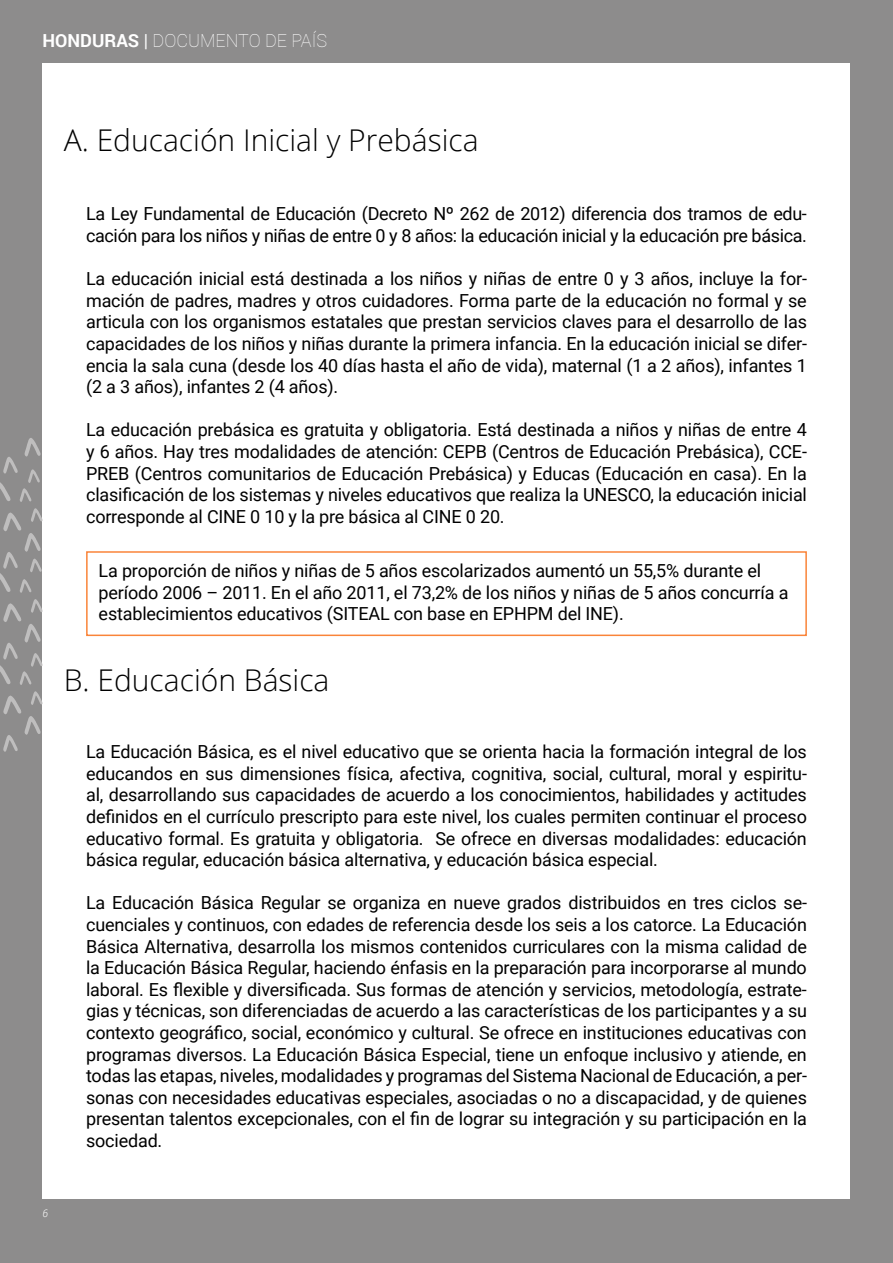
<style>
.page{position:relative;width:893px;height:1263px;background:#8d8c8c}
.page>*{position:absolute;margin:0;border:0;box-sizing:border-box;transform-origin:0 0}
.t1{font:300 30px "Open Sans";color:#000}
.t2{font:18px/21.6px "Roboto";letter-spacing:-.01em;color:#000;text-align:justify}
.t3{font:100 18px "Roboto";color:#fff}
.t4{font:italic 300 10.5px "Roboto";color:#fff}
.s1{font-weight:700}
.s2{font-weight:400}
</style>
<div class="page">
<div style="left:43px;top:64px;width:807px;height:1135px;background:#fff"></div>
<svg style="left:0;top:437px;width:43px;height:316px"></svg>
<div style="left:86px;top:551px;width:721px;height:85px;border:2px solid #fa8439"></div>
<p class="t3" style="left:43px;top:28px;width:286px"><span class="s1">HONDURAS</span> <span class="s2">|</span> DOCUMENTO DE PAÍS</p>
<h1 class="t1" style="left:64px;top:119px;width:416px">A. Educación Inicial y Prebásica</h1>
<p class="t2" style="left:86px;top:202px;width:722px">La Ley Fundamental de Educación (Decreto Nº 262 de 2012) diferencia dos tramos de edu&shy;cación para los niños y niñas de entre 0 y 8 años: la educación inicial y la educación pre básica.</p>
<p class="t2" style="left:86px;top:267px;width:722px">La educación inicial está destinada a los niños y niñas de entre 0 y 3 años, incluye la for&shy;mación de padres, madres y otros cuidadores. Forma parte de la educación no formal y se articula con los organismos estatales que prestan servicios claves para el desarrollo de las capacidades de los niños y niñas durante la primera infancia. En la educación inicial se difer&shy;encia la sala cuna (desde los 40 días hasta el año de vida), maternal (1 a 2 años), infantes 1 (2 a 3 años), infantes 2 (4 años).</p>
<p class="t2" style="left:86px;top:418px;width:722px">La educación prebásica es gratuita y obligatoria. Está destinada a niños y niñas de entre 4 y 6 años. Hay tres modalidades de atención: CEPB (Centros de Educación Prebásica), CCE-PREB (Centros comunitarios de Educación Prebásica) y Educas (Educación en casa). En la clasificación de los sistemas y niveles educativos que realiza la UNESCO, la educación inicial corresponde al CINE 0 10 y la pre básica al CINE 0 20.</p>
<p class="t2" style="left:99px;top:559px;width:691px;text-align:left">La proporción de niños y niñas de 5 años escolarizados aumentó un 55,5% durante el período 2006 – 2011. En el año 2011, el 73,2% de los niños y niñas de 5 años concurría a establecimientos educativos (SITEAL con base en EPHPM del INE).</p>
<h1 class="t1" style="left:64px;top:659px;width:267px">B. Educación Básica</h1>
<p class="t4" style="left:43px;top:1205px;width:7px">6</p>
<p class="t2" style="left:86px;top:740px;width:722px">La Educación Básica, es el nivel educativo que se orienta hacia la formación integral de los educandos en sus dimensiones física, afectiva, cognitiva, social, cultural, moral y espiritu&shy;al, desarrollando sus capacidades de acuerdo a los conocimientos, habilidades y actitudes definidos en el currículo prescripto para este nivel, los cuales permiten continuar el proceso educativo formal. Es gratuita y obligatoria. Se ofrece en diversas modalidades: educación básica regular, educación básica alternativa, y educación básica especial.</p>
<p class="t2" style="left:86px;top:891px;width:722px">La Educación Básica Regular se organiza en nueve grados distribuidos en tres ciclos se&shy;cuenciales y continuos, con edades de referencia desde los seis a los catorce. La Educación Básica Alternativa, desarrolla los mismos contenidos curriculares con la misma calidad de la Educación Básica Regular, haciendo énfasis en la preparación para incorporarse al mundo laboral. Es flexible y diversificada. Sus formas de atención y servicios, metodología, estrate&shy;gias y técnicas, son diferenciadas de acuerdo a las características de los participantes y a su contexto geográfico, social, económico y cultural. Se ofrece en instituciones educativas con programas diversos. La Educación Básica Especial, tiene un enfoque inclusivo y atiende, en todas las etapas, niveles, modalidades y programas del Sistema Nacional de Educación, a per&shy;sonas con necesidades educativas especiales, asociadas o no a discapacidad, y de quienes presentan talentos excepcionales, con el fin de lograr su integración y su participación en la sociedad.</p>
</div>
